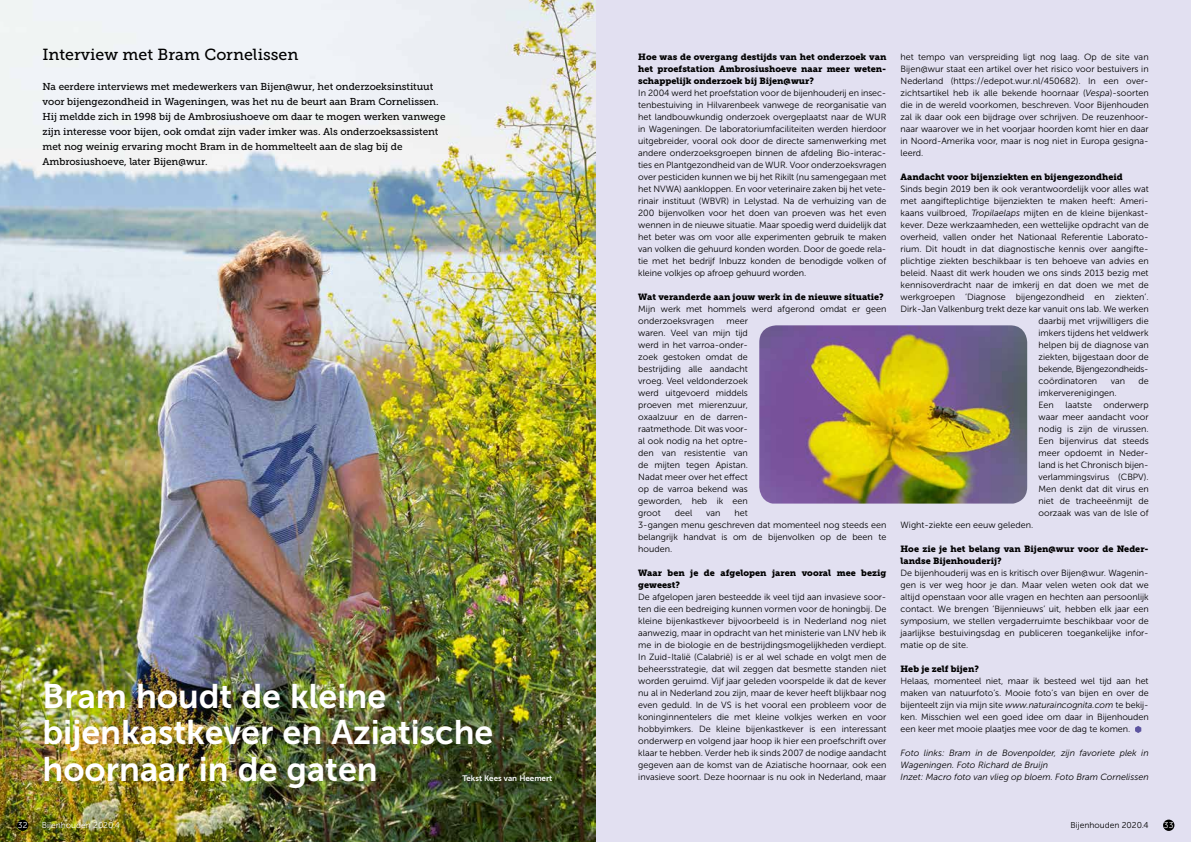
<style>
.page{position:relative;width:1191px;height:842px;background:#fff}
.page>*{position:absolute;margin:0;border:0;box-sizing:border-box;transform-origin:0 0}
.t1{font:34px/36px "Museo Sans 700";color:#fff}
.t2{font:16px "Museo Slab 500";color:#000}
.t3{font:10px/15px "Museo Slab 500";letter-spacing:-.005em;color:#000}
.t4{font:9px/12px "Museo Sans 300";color:#000;text-align:justify}
.t5{font:9px/12px "Museo Slab 900";color:#000}
.t6{font:italic 9px/12px "Museo Sans 300";color:#000}
.t7{font:9px "Museo Sans 300";letter-spacing:-.025em;color:#000}
.t8{font:8.5px "Museo Sans 300";color:#fff}
.t9{font:8.5px "Museo Sans 300";color:#000}
.t10{font:8px "Museo Sans 700";color:#fff}
.s1{font-style:italic}
</style>
<div class="page">
<div style="left:595px;top:0;width:596px;height:842px;background:#e2e0f1"></div>
<svg style="left:1135px;top:726px;width:6px;height:7px"></svg>
<img style="left:759px;top:325px;width:268px;height:179px">
<img style="left:0;top:0;width:595px;height:842px">
<div style="left:1163px;top:819px;width:11px;height:12px;background:#000;border-radius:50%"></div>
<div style="left:17px;top:819px;width:11px;height:12px;background:#000;border-radius:50%"></div>
<h2 class="t2" style="left:43px;top:46px;width:257px">Interview met Bram Cornelissen</h2>
<p class="t3" style="left:43px;top:79px;width:404px">Na eerdere interviews met medewerkers van Bijen@wur, het onderzoeksinstituut voor bijengezondheid in Wageningen, was het nu de beurt aan Bram Cornelissen.<br>Hij meldde zich in 1998 bij de Ambrosiushoeve om daar te mogen werken vanwege zijn interesse voor bijen, ook omdat zijn vader imker was. Als onderzoeksassistent met nog weinig ervaring mocht Bram in de hommelteelt aan de slag bij de Ambrosiushoeve, later Bijen@wur.</p>
<h1 class="t1" style="left:43px;top:679px;width:452px">Bram houdt de kleine bijenkastkever en Aziatische hoornaar in de gaten</h1>
<p class="t10" style="left:462px;top:773px;width:91px">Tekst Kees van Heemert</p>
<p class="t5" style="left:638px;top:51px;width:250px;text-align:justify">Hoe was de overgang destijds van het onderzoek van het proefstation Ambrosiushoeve naar meer weten&shy;schappelijk onderzoek bij Bijen@wur?</p>
<p class="t4" style="left:638px;top:87px;width:250px">In 2004 werd het proefstation voor de bijenhouderij en insec&shy;tenbestuiving in Hilvarenbeek vanwege de reorganisatie van het landbouwkundig onderzoek overgeplaatst naar de WUR in Wageningen. De laboratoriumfaciliteiten werden hierdoor uitgebreider, vooral ook door de directe samenwerking met andere onderzoeksgroepen binnen de afdeling Bio-interac&shy;ties en Plantgezondheid van de WUR. Voor onderzoeksvragen over pesticiden kunnen we bij het Rikilt (nu samengegaan met het NVWA) aankloppen. En voor veterinaire zaken bij het vete&shy;rinair instituut (WBVR) in Lelystad. Na de verhuizing van de 200 bijenvolken voor het doen van proeven was het even wennen in de nieuwe situatie. Maar spoedig werd duidelijk dat het beter was om voor alle experimenten gebruik te maken van volken die gehuurd konden worden. Door de goede rela&shy;tie met het bedrijf Inbuzz konden de benodigde volken of kleine volkjes op afroep gehuurd worden.</p>
<p class="t5" style="left:638px;top:291px;width:247px">Wat veranderde aan jouw werk in de nieuwe situatie?</p>
<p class="t4" style="left:638px;top:303px;width:250px">Mijn werk met hommels werd afgerond omdat er geen onderzoeksvragen</p>
<p class="t4" style="left:638px;top:315px;width:111px;text-indent:88px">meer waren. Veel van mijn tijd werd in het varroa-onder&shy;zoek gestoken omdat de bestrijding alle aandacht vroeg. Veel veldonderzoek werd uitgevoerd middels proeven met mierenzuur, oxaalzuur en de darren&shy;raatmethode. Dit was voor&shy;al ook nodig na het optre&shy;den van resistentie van de mijten tegen Apistan.<br>Nadat meer over het effect op de varroa bekend was geworden, heb ik een groot</p>
<p class="t4" style="left:638px;top:507px;width:250px;text-align:left;text-indent:96px">het<br>3-gangen menu geschreven dat momenteel nog steeds een belangrijk handvat is om de bijenvolken op de been te houden.</p>
<p class="t5" style="left:638px;top:567px;width:250px">Waar ben je de afgelopen jaren vooral mee bezig geweest?</p>
<p class="t4" style="left:638px;top:591px;width:250px">De afgelopen jaren besteedde ik veel tijd aan invasieve soor&shy;ten die een bedreiging kunnen vormen voor de honingbij. De kleine bijenkastkever bijvoorbeeld is in Nederland nog niet aanwezig, maar in opdracht van het ministerie van LNV heb ik me in de biologie en de bestrijdingsmogelijkheden verdiept.<br>In Zuid-Italië (Calabrië) is er al wel schade en volgt men de beheersstrategie, dat wil zeggen dat besmette standen niet worden geruimd. Vijf jaar geleden voorspelde ik dat de kever nu al in Nederland zou zijn, maar de kever heeft blijkbaar nog even geduld. In de VS is het vooral een probleem voor de koninginnentelers die met kleine volkjes werken en voor hobbyimkers. De kleine bijenkastkever is een interessant onderwerp en volgend jaar hoop ik hier een proefschrift over klaar te hebben. Verder heb ik sinds 2007 de nodige aandacht gegeven aan de komst van de Aziatische hoornaar, ook een invasieve soort. Deze hoornaar is nu ook in Nederland, maar</p>
<p class="t4" style="left:675px;top:507px;width:19px">deel</p>
<p class="t4" style="left:706px;top:507px;width:16px">van</p>
<p class="t4" style="left:900px;top:51px;width:250px">het tempo van verspreiding ligt nog laag. Op de site van Bijen@wur staat een artikel over het risico voor bestuivers in Nederland (https://edepot.wur.nl/450682). In een over&shy;zichtsartikel heb ik alle bekende hoornaar (<span class="s1">Vespa</span>)-soorten die in de wereld voorkomen, beschreven. Voor Bijenhouden zal ik daar ook een bijdrage over schrijven. De reuzenhoor&shy;naar waarover we in het voorjaar hoorden komt hier en daar in Noord-Amerika voor, maar is nog niet in Europa gesigna&shy;leerd.</p>
<p class="t5" style="left:900px;top:171px;width:224px">Aandacht voor bijenziekten en bijengezondheid</p>
<p class="t4" style="left:900px;top:183px;width:250px">Sinds begin 2019 ben ik ook verantwoordelijk voor alles wat</p>
<p class="t4" style="left:900px;top:195px;width:250px">met aangifteplichtige bijenziekten te maken heeft: Ameri-</p>
<p class="t4" style="left:900px;top:207px;width:250px">kaans vuilbroed, <span class="s1">Tropilaelaps</span> mijten en de kleine bijenkast-</p>
<p class="t4" style="left:900px;top:219px;width:250px">kever. Deze werkzaamheden, een wettelijke opdracht van de</p>
<p class="t4" style="left:900px;top:231px;width:250px">overheid, vallen onder het Nationaal Referentie Laborato-</p>
<p class="t4" style="left:900px;top:243px;width:250px">rium. Dit houdt in dat diagnostische kennis over aangifte-</p>
<p class="t4" style="left:900px;top:255px;width:250px">plichtige ziekten beschikbaar is ten behoeve van advies en</p>
<p class="t4" style="left:900px;top:267px;width:250px">beleid. Naast dit werk houden we ons sinds 2013 bezig met</p>
<p class="t4" style="left:900px;top:279px;width:250px">kennisoverdracht naar de imkerij en dat doen we met de</p>
<p class="t4" style="left:900px;top:291px;width:250px">werkgroepen ‘Diagnose bijengezondheid en ziekten’.</p>
<p class="t4" style="left:900px;top:303px;width:250px">Dirk-Jan Valkenburg trekt deze kar vanuit ons lab. We werken</p>
<p class="t4" style="left:1038px;top:315px;width:112px">daarbij met vrijwilligers die</p>
<p class="t4" style="left:1038px;top:327px;width:112px">imkers tijdens het veldwerk</p>
<p class="t4" style="left:1038px;top:339px;width:112px">helpen bij de diagnose van</p>
<p class="t4" style="left:1038px;top:351px;width:112px">ziekten, bijgestaan door de</p>
<p class="t7" style="left:1038px;top:364px;width:112px">bekende, Bijengezondheids-</p>
<p class="t4" style="left:1038px;top:375px;width:60px">coördinatoren</p>
<p class="t4" style="left:1110px;top:375px;width:16px">van</p>
<p class="t4" style="left:1138px;top:375px;width:12px">de</p>
<p class="t4" style="left:1038px;top:387px;width:80px">imkerverenigingen.<br>Een</p>
<p class="t4" style="left:1038px;top:399px;width:112px;text-indent:65px">onderwerp waar meer aandacht voor nodig is zijn de virussen.<br>Een bijenvirus dat steeds meer opdoemt in Neder&shy;land is het Chronisch bijen&shy;verlammingsvirus (CBPV).<br>Men denkt dat dit virus en niet de tracheeënmijt de oorzaak was van de Isle of</p>
<p class="t4" style="left:1065px;top:399px;width:28px">laatste</p>
<p class="t4" style="left:900px;top:519px;width:134px">Wight-ziekte een eeuw geleden.</p>
<p class="t5" style="left:900px;top:543px;width:250px">Hoe zie je het belang van Bijen@wur voor de Neder&shy;landse Bijenhouderij?</p>
<p class="t4" style="left:900px;top:567px;width:250px">De bijenhouderij was en is kritisch over Bijen@wur. Wagenin&shy;gen is ver weg hoor je dan. Maar velen weten ook dat we altijd openstaan voor alle vragen en hechten aan persoonlijk contact. We brengen ‘Bijennieuws’ uit, hebben elk jaar een symposium, we stellen vergaderruimte beschikbaar voor de jaarlijkse bestuivingsdag en publiceren toegankelijke infor&shy;matie op de site.</p>
<p class="t5" style="left:900px;top:663px;width:80px">Heb je zelf bijen?</p>
<p class="t4" style="left:900px;top:675px;width:250px">Helaas, momenteel niet, maar ik besteed wel tijd aan het maken van natuurfoto’s. Mooie foto’s van bijen en over de bijenteelt zijn via mijn site <span class="s1">www.naturaincognita.com</span> te bekij&shy;ken. Misschien wel een goed idee om daar in Bijenhouden een keer met mooie plaatjes mee voor de dag te komen.</p>
<p class="t6" style="left:900px;top:747px;width:250px">Foto links: Bram in de Bovenpolder, zijn favoriete plek in<br>Wageningen. Foto Richard de Bruijn<br>Inzet: Macro foto van vlieg op bloem. Foto Bram Cornelissen</p>
<p class="t8" style="left:18px;top:820px;width:11px">32</p>
<p class="t8" style="left:1164px;top:820px;width:11px">33</p>
<p class="t8" style="left:42px;top:820px;width:80px">Bijenhouden 2020.4</p>
<p class="t9" style="left:1070px;top:820px;width:80px">Bijenhouden 2020.4</p>
</div>
